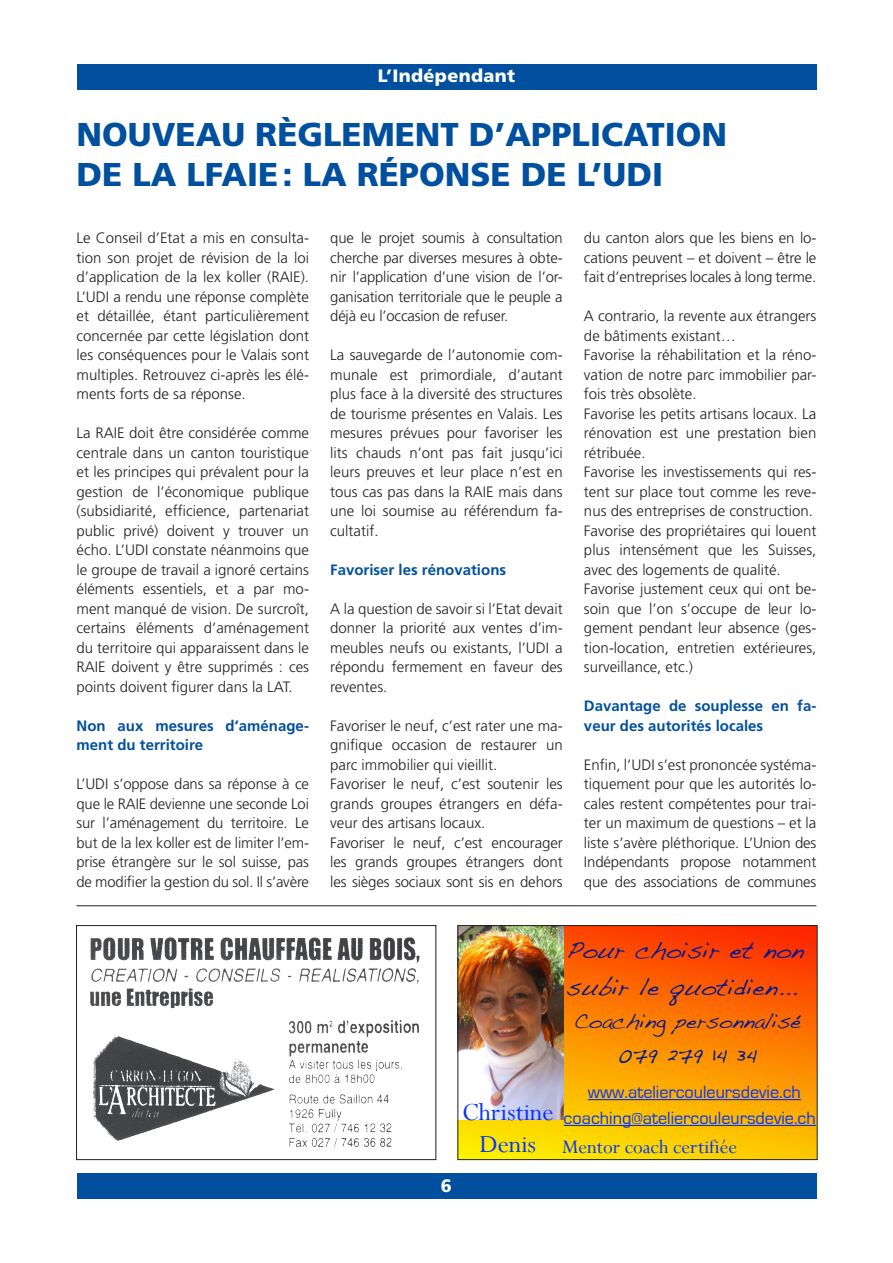
<style>
.page{position:relative;width:893px;height:1263px;background:#fff}
.page>*{position:absolute;margin:0;border:0;box-sizing:border-box;transform-origin:0 0}
.Titre{font:900 33px "Frutiger";color:#01509f}
.t1{font:27.3px "Perpetua";color:#0433ff}
.t2{font:24.3px/36.5px "Handwriting Dakota";color:#011893}
.t3{font:21.3px/32px "Handwriting Dakota";color:#011893;text-align:center}
.t4{font:21.3px "Perpetua";color:#0433ff}
.t5{font:18.3px/25.8px "Eurostile";color:#0433ff}
.t6{font:900 18px "Frutiger";letter-spacing:.02em;color:#fff}
.texte-base-new{font:300 15px/19.5px "Frutiger";color:#231f20;text-align:justify}
.sous-titre-new{font:700 15px/19.5px "Frutiger";color:#01509f}
</style>
<div class="page">
<div style="left:77px;top:64px;width:740px;height:25px;background:#01509f"></div>
<div style="left:77px;top:1174px;width:739px;height:25px;background:#01509f"></div>
<svg style="left:459px;top:927px;width:357px;height:231px;background:#fc8c00"></svg>
<img style="left:459px;top:927px;width:104px;height:193px">
<hr style="left:588px;top:1099px;width:213px;height:1px;background:#0433ff">
<hr style="left:564px;top:1125px;width:252px;height:1px;background:#0433ff">
<hr style="left:77px;top:905px;width:739px;height:1px;background:#231f20">
<div style="left:76px;top:925px;width:360px;height:235px;border:1px solid #231f20"></div>
<div style="left:457px;top:925px;width:361px;height:235px;border:1px solid #231f20"></div>
<img style="left:90px;top:937px;width:330px;height:211px">
<p class="t6" style="left:378px;top:65px;width:139px">L’Indépendant</p>
<p class="Titre" style="left:77px;top:115px;width:652px">NOUVEAU RÈGLEMENT D’APPLICATION</p>
<p class="Titre" style="left:77px;top:154px;width:588px">DE LA LFAIE: LA RÉPONSE DE L’UDI</p>
<p class="texte-base-new" style="left:77px;top:228px;width:234px">Le Conseil d’Etat a mis en consulta&shy;tion son projet de révision de la loi d’application de la lex koller (RAIE).<br>L’UDI a rendu une réponse complète et détaillée, étant particulièrement concernée par cette législation dont les conséquences pour le Valais sont multiples. Retrouvez ci-après les élé&shy;ments forts de sa réponse.</p>
<p class="texte-base-new" style="left:77px;top:423px;width:234px">La RAIE doit être considérée comme centrale dans un canton touristique et les principes qui prévalent pour la gestion de l’économique publique (subsidiarité, efficience, partenariat public privé) doivent y trouver un écho. L’UDI constate néanmoins que le groupe de travail a ignoré certains éléments essentiels, et a par mo&shy;ment manqué de vision. De surcroît, certains éléments d’aménagement du territoire qui apparaissent dans le RAIE doivent y être supprimés : ces points doivent figurer dans la LAT.</p>
<p class="sous-titre-new" style="left:77px;top:715px;width:234px">Non aux mesures d’aménage&shy;ment du territoire</p>
<p class="texte-base-new" style="left:77px;top:774px;width:234px">L’UDI s’oppose dans sa réponse à ce que le RAIE devienne une seconde Loi sur l’aménagement du territoire. Le but de la lex koller est de limiter l’em&shy;prise étrangère sur le sol suisse, pas de modifier la gestion du sol. Il s’avère</p>
<p class="texte-base-new" style="left:330px;top:228px;width:234px">que le projet soumis à consultation cherche par diverses mesures à obte&shy;nir l’application d’une vision de l’or&shy;ganisation territoriale que le peuple a déjà eu l’occasion de refuser.</p>
<p class="texte-base-new" style="left:330px;top:345px;width:234px">La sauvegarde de l’autonomie com&shy;munale est primordiale, d’autant plus face à la diversité des structures de tourisme présentes en Valais. Les mesures prévues pour favoriser les lits chauds n’ont pas fait jusqu’ici leurs preuves et leur place n’est en tous cas pas dans la RAIE mais dans une loi soumise au référendum fa&shy;cultatif.</p>
<p class="sous-titre-new" style="left:330px;top:559px;width:177px">Favoriser les rénovations</p>
<p class="texte-base-new" style="left:330px;top:599px;width:234px">A la question de savoir si l’Etat devait donner la priorité aux ventes d’im&shy;meubles neufs ou existants, l’UDI a répondu fermement en faveur des reventes.</p>
<p class="texte-base-new" style="left:330px;top:716px;width:234px">Favoriser le neuf, c’est rater une ma&shy;gnifique occasion de restaurer un parc immobilier qui vieillit.</p>
<p class="texte-base-new" style="left:330px;top:774px;width:234px">Favoriser le neuf, c’est soutenir les grands groupes étrangers en défa&shy;veur des artisans locaux.</p>
<p class="texte-base-new" style="left:330px;top:833px;width:234px">Favoriser le neuf, c’est encourager les grands groupes étrangers dont les sièges sociaux sont sis en dehors</p>
<p class="texte-base-new" style="left:584px;top:228px;width:234px">du canton alors que les biens en lo&shy;cations peuvent – et doivent – être le fait d’entreprises locales à long terme.</p>
<p class="texte-base-new" style="left:584px;top:306px;width:234px">A contrario, la revente aux étrangers de bâtiments existant…</p>
<p class="texte-base-new" style="left:584px;top:345px;width:234px">Favorise la réhabilitation et la réno&shy;vation de notre parc immobilier par&shy;fois très obsolète.</p>
<p class="texte-base-new" style="left:584px;top:404px;width:234px">Favorise les petits artisans locaux. La rénovation est une prestation bien rétribuée.</p>
<p class="texte-base-new" style="left:584px;top:462px;width:234px">Favorise les investissements qui res&shy;tent sur place tout comme les reve&shy;nus des entreprises de construction.</p>
<p class="texte-base-new" style="left:584px;top:521px;width:234px">Favorise des propriétaires qui louent plus intensément que les Suisses, avec des logements de qualité.</p>
<p class="texte-base-new" style="left:584px;top:579px;width:234px">Favorise justement ceux qui ont be&shy;soin que l’on s’occupe de leur lo&shy;gement pendant leur absence (ges&shy;tion-location, entretien extérieures, surveillance, etc.)</p>
<p class="sous-titre-new" style="left:584px;top:696px;width:234px">Davantage de souplesse en fa&shy;veur des autorités locales</p>
<p class="texte-base-new" style="left:584px;top:755px;width:234px">Enfin, l’UDI s’est prononcée systéma&shy;tiquement pour que les autorités lo&shy;cales restent compétentes pour trai&shy;ter un maximum de questions – et la liste s’avère pléthorique. L’Union des Indépendants propose notamment que des associations de communes</p>
<p class="t2" style="left:567px;top:932px;width:239px">Pour choisir et non subir le quotidien...</p>
<p class="t3" style="left:574px;top:1005px;width:228px">Coaching personnalisé<br>079 279 14 34</p>
<p class="t6" style="left:441px;top:1175px;width:13px">6</p>
<p class="t5" style="left:462px;top:1079px;width:355px;text-indent:126px">www.ateliercouleursdevie.ch<br><sup>Christine</sup> coaching@ateliercouleursdevie.ch</p>
<p class="t1" style="left:479px;top:1127px;width:58px">Denis</p>
<p class="t4" style="left:562px;top:1133px;width:176px">Mentor coach certifiée</p>
</div>
